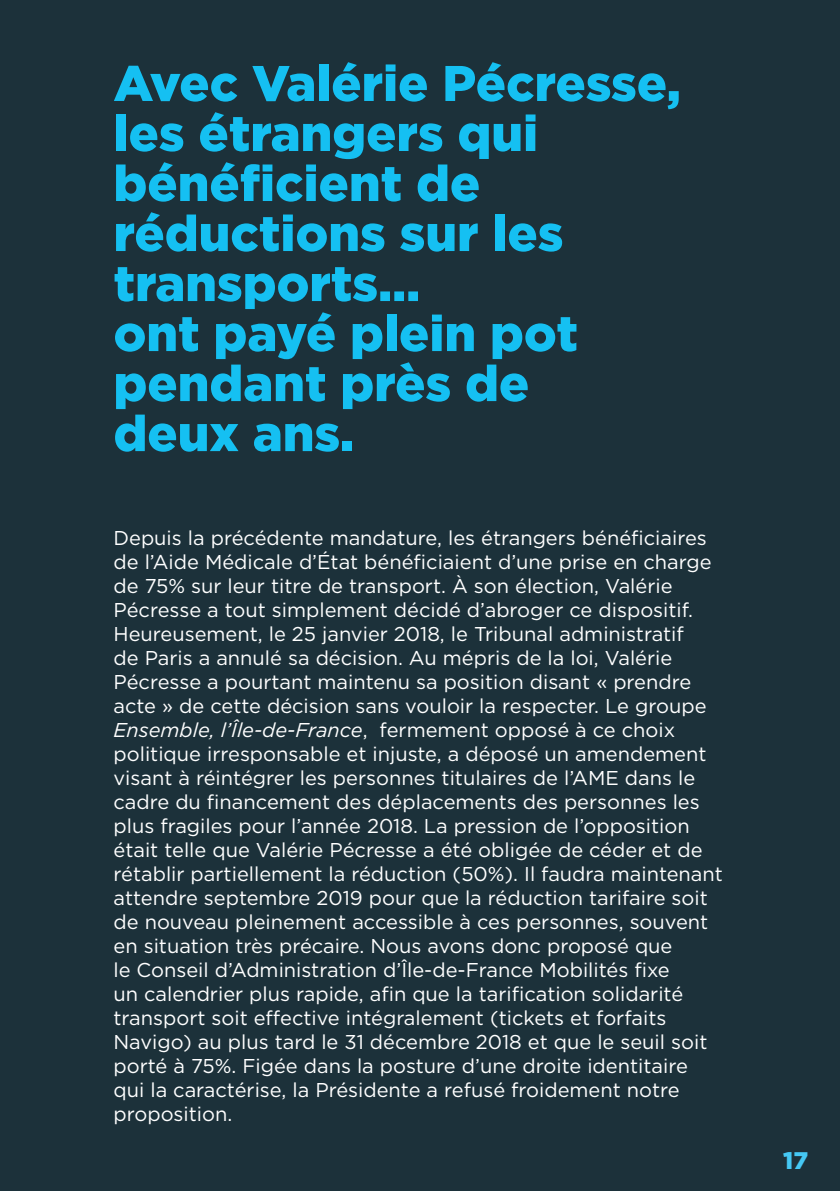
<style>
.page{position:relative;width:840px;height:1191px;background:#fff}
.page>*{position:absolute;margin:0;border:0;box-sizing:border-box;transform-origin:0 0}
.t1{font:900 50px/50px "Gotham";color:#15c0f2}
.t2{font:900 24px "Gotham";color:#45c8f4}
.t3{font:20px/24px "Gotham";color:#fff}
.s1{font-style:italic}
</style>
<div class="page">
<div style="left:0;top:0;width:839px;height:1191px;background:#1c313a"></div>
<h1 class="t1" style="left:113px;top:58px;width:568px">Avec Valérie Pécresse, les étrangers qui bénéficient de réductions sur les transports…<br>ont payé plein pot pendant près de<br>deux ans.</h1>
<p class="t3" style="left:113px;top:525px;width:610px">Depuis la précédente mandature, les étrangers bénéficiaires de l’Aide Médicale d’État bénéficiaient d’une prise en charge de 75% sur leur titre de transport. À son élection, Valérie Pécresse a tout simplement décidé d’abroger ce dispositif.<br>Heureusement, le 25 janvier 2018, le Tribunal administratif<br>de Paris a annulé sa décision. Au mépris de la loi, Valérie Pécresse a pourtant maintenu sa position disant « prendre acte » de cette décision sans vouloir la respecter. Le groupe <span class="s1">Ensemble, l’Île-de-France</span>, fermement opposé à ce choix politique irresponsable et injuste, a déposé un amendement visant à réintégrer les personnes titulaires de l’AME dans le cadre du financement des déplacements des personnes les plus fragiles pour l’année 2018. La pression de l’opposition était telle que Valérie Pécresse a été obligée de céder et de rétablir partiellement la réduction (50%). Il faudra maintenant attendre septembre 2019 pour que la réduction tarifaire soit de nouveau pleinement accessible à ces personnes, souvent en situation très précaire. Nous avons donc proposé que<br>le Conseil d’Administration d’Île-de-France Mobilités fixe<br>un calendrier plus rapide, afin que la tarification solidarité transport soit effective intégralement (tickets et forfaits Navigo) au plus tard le 31 décembre 2018 et que le seuil soit porté à 75%. Figée dans la posture d’une droite identitaire qui la caractérise, la Présidente a refusé froidement notre proposition.</p>
<p class="t2" style="left:782px;top:1143px;width:26px">17</p>
</div>
